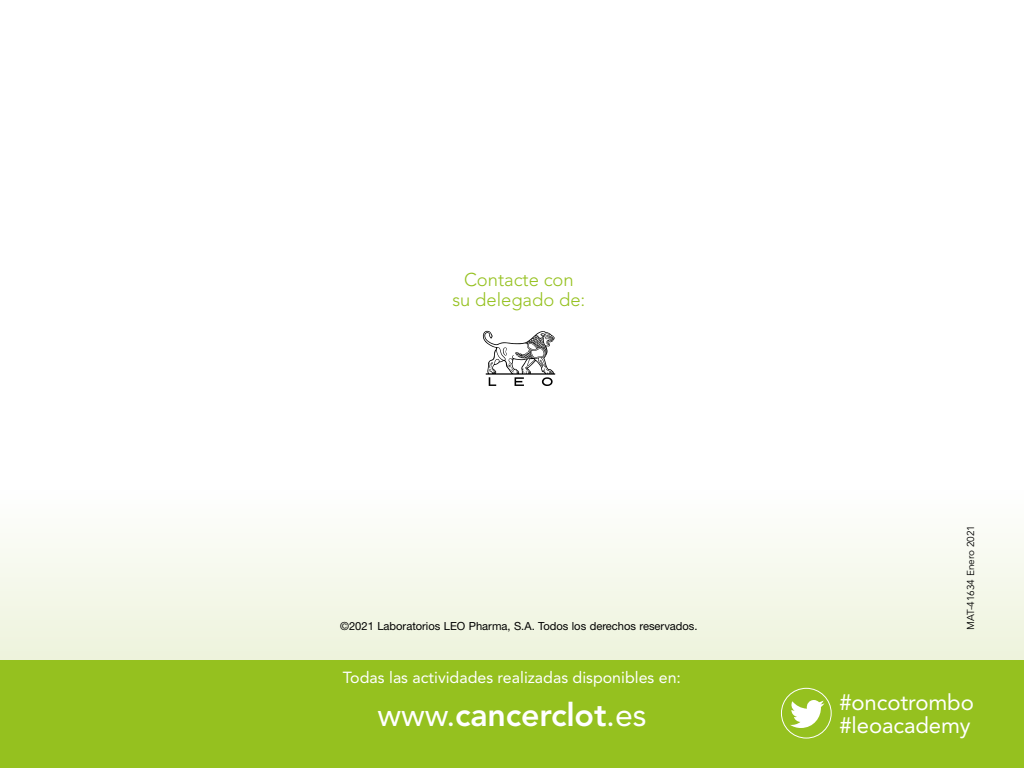
<style>
.page{position:relative;width:1024px;height:768px;background:#fff}
.page>*{position:absolute;margin:0;border:0;box-sizing:border-box;transform-origin:0 0}
.t1{font:800 32.1px "Avenir LT Std";letter-spacing:-.005em;color:#fff}
.t2{font:22.2px/22.7px "Avenir LT Std";letter-spacing:-.005em;color:#fff}
.t3{font:300 18.4px/20.2px "Avenir LT Std";color:#95c11f;text-align:center}
.t4{font:16px "Avenir LT Std";color:#fff}
.t5{font:11.2px "Helvetica Neue LT Std";color:#000}
.t6{font:10px "Avenir LT Std";color:#000}
.s1{font-weight:400}
</style>
<div class="page">
<svg style="left:0;top:538px;width:1024px;height:122px;fill:#f3f7e8"></svg>
<div style="left:0;top:660px;width:1024px;height:108px;background:#95c11f"></div>
<svg style="left:483px;top:331px;width:72px;height:55px"></svg>
<div style="left:781px;top:688px;width:51px;height:51px;border:1px solid #fff;border-radius:50%"></div>
<svg style="left:790px;top:700px;width:34px;height:28px"></svg>
<h3 class="t3" style="left:452px;top:269px;width:134px">Contacte con<br>su delegado de:</h3>
<p class="t5" style="left:340px;top:619px;width:359px">©2021 Laboratorios LEO Pharma, S.A. Todos los derechos reservados.</p>
<h3 class="t4" style="left:343px;top:668px;width:340px">Todas las actividades realizadas disponibles en:</h3>
<h1 class="t1" style="left:378px;top:696px;width:270px"><span class="s1">www.</span>cancerclot<span class="s1">.es</span></h1>
<p class="t6" style="left:965px;top:630px;width:106px;rotate:-90deg">MAT-41634 Enero 2021</p>
<h2 class="t2" style="left:839px;top:691px;width:136px">#oncotrombo #leoacademy</h2>
</div>
